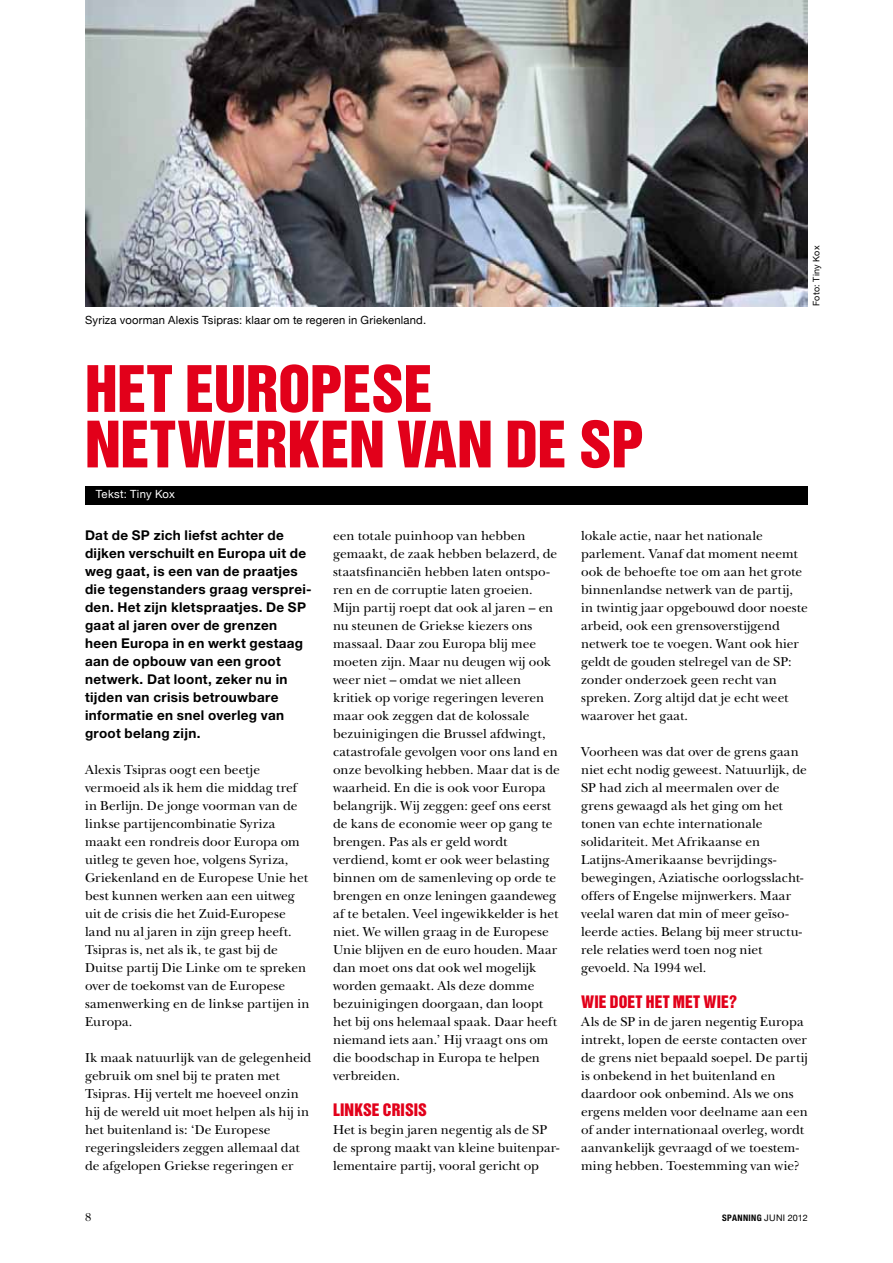
<style>
.page{position:relative;width:893px;height:1263px;background:#fff}
.page>*{position:absolute;margin:0;border:0;box-sizing:border-box;transform-origin:0 0}
.t1{font:58.5px/55.5px "Helvetica Inserat LT Std";letter-spacing:-.005em;color:#e2001a}
.t2{font:15.75px "Helvetica Inserat LT Std";letter-spacing:.005em;color:#e2001a}
.t3{font:13.5px/18px "New Baskerville Std";color:#000}
.t4{font:700 13.5px/18px "Helvetica Neue LT Std";letter-spacing:.025em;color:#000}
.t5{font:12px "New Baskerville Std";color:#000}
.t6{font:11.25px "Helvetica Neue";letter-spacing:.02em;color:#000}
.t7{font:11.25px "Helvetica Neue";letter-spacing:.015em;color:#fff}
.t8{font:700 condensed 9px "Helvetica Neue LT Std";letter-spacing:.04em;color:#000}
.t9{font:9px "Helvetica Neue";letter-spacing:.02em;color:#000}
.s1{font-family:"Helvetica Neue";font-weight:400;font-stretch:normal}
</style>
<div class="page">
<div style="left:85px;top:486px;width:723px;height:18px;background:#000"></div>
<img style="left:85px;top:0;width:723px;height:306px">
<p class="t6" style="left:85px;top:313px;width:343px">Syriza voorman Alexis Tsipras: klaar om te regeren in Griekenland.</p>
<h1 class="t1" style="left:85px;top:362px;width:526px">HET EUROPESE<br>NETWERKEN VAN DE SP</h1>
<p class="t7" style="left:96px;top:488px;width:81px">Tekst: Tiny Kox</p>
<p class="t9" style="left:811px;top:306px;width:62px;rotate:-90deg">Foto: Tiny Kox</p>
<p class="t4" style="left:85px;top:526px;width:228px">Dat de SP zich liefst achter de dijken verschuilt en Europa uit de weg gaat, is een van de praatjes die tegenstanders graag versprei&shy;den. Het zijn kletspraatjes. De SP gaat al jaren over de grenzen heen Europa in en werkt gestaag aan de opbouw van een groot netwerk. Dat loont, zeker nu in tijden van crisis betrouwbare informatie en snel overleg van groot belang zijn.</p>
<p class="t3" style="left:85px;top:761px;width:226px">Alexis Tsipras oogt een beetje vermoeid als ik hem die middag tref in Berlijn. De jonge voorman van de linkse partijencombinatie Syriza maakt een rondreis door Europa om uitleg te geven hoe, volgens Syriza,<br>Griekenland en de Europese Unie het best kunnen werken aan een uitweg uit de crisis die het Zuid-Europese land nu al jaren in zijn greep heeft.<br>Tsipras is, net als ik, te gast bij de<br>Duitse partij Die Linke om te spreken over de toekomst van de Europese samenwerking en de linkse partijen in<br>Europa.</p>
<p class="t3" style="left:85px;top:1049px;width:228px">Ik maak natuurlijk van de gelegenheid gebruik om snel bij te praten met Tsipras. Hij vertelt me hoeveel onzin hij de wereld uit moet helpen als hij in het buitenland is: ‘De Europese regeringsleiders zeggen allemaal dat de afgelopen Griekse regeringen er</p>
<p class="t3" style="left:333px;top:527px;width:228px">een totale puinhoop van hebben gemaakt, de zaak hebben belazerd, de staatsfinanciën hebben laten ontspo&shy;ren en de corruptie laten groeien.<br>Mijn partij roept dat ook al jaren – en nu steunen de Griekse kiezers ons massaal. Daar zou Europa blij mee moeten zijn. Maar nu deugen wij ook weer niet – omdat we niet alleen kritiek op vorige regeringen leveren maar ook zeggen dat de kolossale bezuinigingen die Brussel afdwingt, catastrofale gevolgen voor ons land en onze bevolking hebben. Maar dat is de waarheid. En die is ook voor Europa belangrijk. Wij zeggen: geef ons eerst de kans de economie weer op gang te brengen. Pas als er geld wordt verdiend, komt er ook weer belasting binnen om de samenleving op orde te brengen en onze leningen gaandeweg af te betalen. Veel ingewikkelder is het niet. We willen graag in de Europese Unie blijven en de euro houden. Maar dan moet ons dat ook wel mogelijk worden gemaakt. Als deze domme bezuinigingen doorgaan, dan loopt het bij ons helemaal spaak. Daar heeft niemand iets aan.’ Hij vraagt ons om die boodschap in Europa te helpen verbreiden.</p>
<p class="t2" style="left:333px;top:1100px;width:95px">LINKSE CRISIS</p>
<p class="t3" style="left:333px;top:1121px;width:228px">Het is begin jaren negentig als de SP de sprong maakt van kleine buitenpar&shy;lementaire partij, vooral gericht op</p>
<p class="t3" style="left:581px;top:527px;width:228px">lokale actie, naar het nationale parlement. Vanaf dat moment neemt ook de behoefte toe om aan het grote binnenlandse netwerk van de partij, in twintig jaar opgebouwd door noeste arbeid, ook een grensoverstijgend netwerk toe te voegen. Want ook hier geldt de gouden stelregel van de SP: zonder onderzoek geen recht van spreken. Zorg altijd dat je echt weet waarover het gaat.</p>
<p class="t3" style="left:581px;top:743px;width:227px">Voorheen was dat over de grens gaan niet echt nodig geweest. Natuurlijk, de SP had zich al meermalen over de grens gewaagd als het ging om het tonen van echte internationale solidariteit. Met Afrikaanse en Latijns-Amerikaanse bevrijdings&shy;bewegingen, Aziatische oorlogsslacht&shy;offers of Engelse mijnwerkers. Maar veelal waren dat min of meer geïso&shy;leerde acties. Belang bij meer structu&shy;rele relaties werd toen nog niet gevoeld. Na 1994 wel.</p>
<p class="t2" style="left:581px;top:992px;width:157px">WIE DOET HET MET WIE?</p>
<p class="t3" style="left:581px;top:1013px;width:228px">Als de SP in de jaren negentig Europa intrekt, lopen de eerste contacten over de grens niet bepaald soepel. De partij is onbekend in het buitenland en daardoor ook onbemind. Als we ons ergens melden voor deelname aan een of ander internationaal overleg, wordt aanvankelijk gevraagd of we toestem&shy;ming hebben. Toestemming van wie?</p>
<p class="t5" style="left:85px;top:1210px;width:8px">8</p>
<p class="t8" style="left:722px;top:1212px;width:87px">SPANNING <span class="s1">juni 2012</span></p>
</div>
